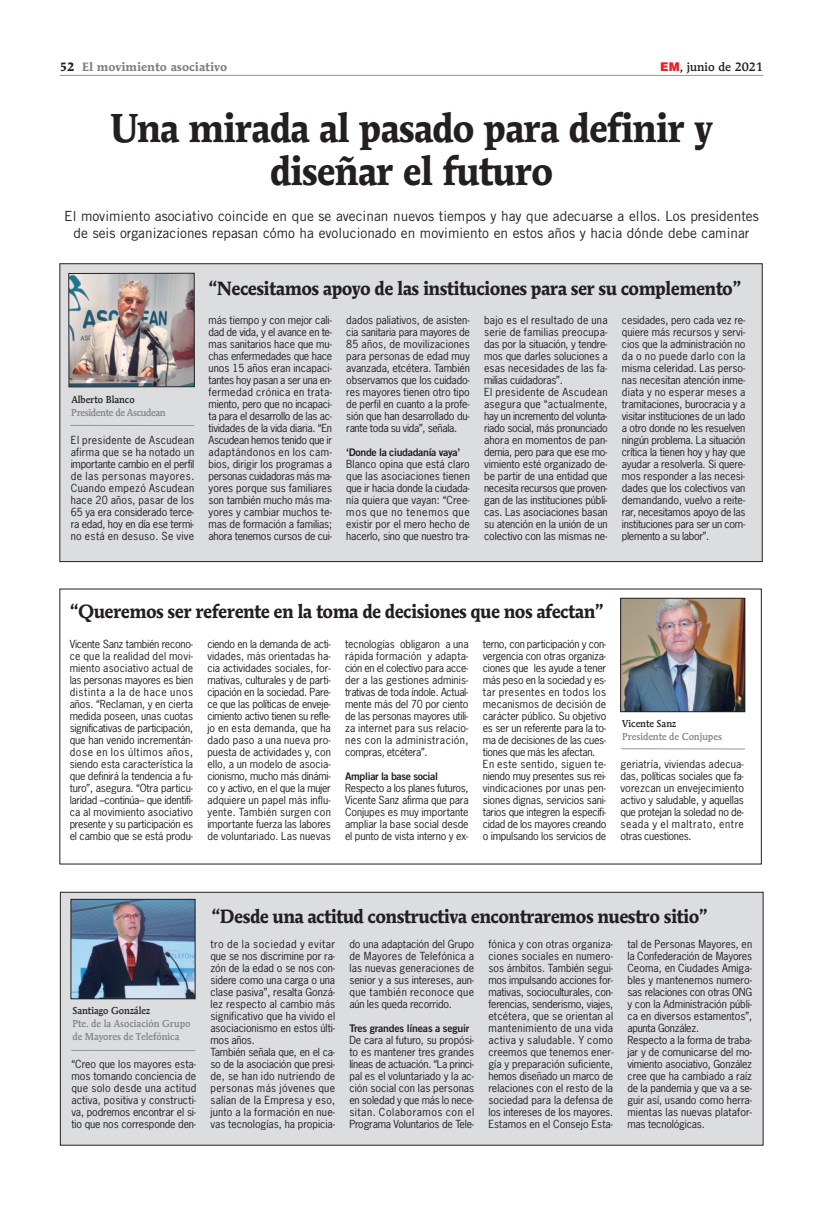
<style>
.page{position:relative;width:823px;height:1205px;background:#fff}
.page>*{position:absolute;margin:0;border:0;box-sizing:border-box;transform-origin:0 0}
.t1{font:700 40px/43px "Mendoza Roman";letter-spacing:-.03em;color:#231f20;text-align:center;scale:.91 1}
.t2{font:700 19px "Mendoza Roman";letter-spacing:-.03em;color:#231f20;scale:.92 1}
.t3{font:14px/16.8px "Trade Gothic";color:#231f20;text-align:center}
.t4{font:700 12px "Mendoza Roman";color:#808285}
.t5{font:500 12px "Mendoza Roman";color:#231f20}
.t6{font:10.5px/12px "News Gothic";letter-spacing:-.01em;color:#231f20;text-align:justify}
.t7{font:10.5px "Trade Gothic Bold Two";letter-spacing:-.03em;color:#231f20}
.t8{font:500 10px/13px "Mendoza Roman";color:#808285;scale:.92 1}
.t9{font:500 10px "Mendoza Roman";color:#231f20;scale:.92 1}
.t10{font:500 10px "Mendoza Roman";letter-spacing:-.03em;color:#808285;scale:.92 1}
.s1{color:#231f20}
.s2{font-family:"Helvetica";font-weight:900;color:#ee1d23}
</style>
<div class="page">
<div style="left:61px;top:892px;width:701px;height:253px;background:#dcdddf"></div>
<div style="left:60px;top:892px;width:703px;height:253px;border:1px solid #231f20"></div>
<div style="left:60px;top:264px;width:701px;height:297px;background:#dcdddf"></div>
<img style="left:71px;top:275px;width:121px;height:110px">
<div style="left:69px;top:273px;width:125px;height:114px;border:1px solid #231f20"></div>
<img style="left:622px;top:600px;width:120px;height:110px">
<div style="left:620px;top:598px;width:124px;height:114px;border:1px solid #231f20"></div>
<hr style="left:620px;top:748px;width:124px;height:1px;background:#939598">
<hr style="left:71px;top:1050px;width:124px;height:1px;background:#939598">
<img style="left:73px;top:901px;width:120px;height:96px">
<div style="left:71px;top:899px;width:124px;height:100px;border:1px solid #231f20"></div>
<hr style="left:70px;top:425px;width:124px;height:1px;background:#939598">
<hr style="left:60px;top:75px;width:702px;height:1px;background:#939598">
<p class="t4" style="left:60px;top:59px;width:169px"><span class="s1">52</span> El movimiento asociativo</p>
<p class="t5" style="left:659px;top:60px;width:104px"><span class="s2">EM</span>, junio de 2021</p>
<h1 class="t1" style="left:110px;top:106px;width:663px">Una mirada al pasado para definir y diseñar el futuro</h1>
<h3 class="t3" style="left:64px;top:208px;width:695px">El movimiento asociativo coincide en que se avecinan nuevos tiempos y hay que adecuarse a ellos. Los presidentes de seis organizaciones repasan cómo ha evolucionado en movimiento en estos años y hacia dónde debe caminar</h3>
<p class="t9" style="left:71px;top:393px;width:70px">Alberto Blanco</p>
<p class="t10" style="left:71px;top:406px;width:104px">Presidente de Ascudean</p>
<p class="t6" style="left:71px;top:434px;width:125px">El presidente de Ascudean afirma que se ha notado un importante cambio en el perfil de las personas mayores.<br>Cuando empezó Ascudean hace 20 años, pasar de los 65 ya era considerado terce&shy;ra edad, hoy en día ese termi&shy;no está en desuso. Se vive</p>
<h2 class="t2" style="left:208px;top:277px;width:580px">“Necesitamos apoyo de las instituciones para ser su complemento”</h2>
<p class="t6" style="left:208px;top:314px;width:125px">más tiempo y con mejor cali&shy;dad de vida, y el avance en te&shy;mas sanitarios hace que mu&shy;chas enfermedades que hace unos 15 años eran incapaci&shy;tantes hoy pasan a ser una en&shy;fermedad crónica en trata&shy;miento, pero que no incapaci&shy;ta para el desarrollo de las ac&shy;tividades de la vida diaria. “En Ascudean hemos tenido que ir adaptándonos en los cam&shy;bios, dirigir los programas a personas cuidadoras más ma&shy;yores porque sus familiares son también mucho más ma&shy;yores y cambiar muchos te&shy;mas de formación a familias; ahora tenemos cursos de cui-</p>
<p class="t6" style="left:346px;top:314px;width:125px">dados paliativos, de asisten&shy;cia sanitaria para mayores de 85 años, de movilizaciones para personas de edad muy avanzada, etcétera. También observamos que los cuidado&shy;res mayores tienen otro tipo de perfil en cuanto a la profe&shy;sión que han desarrollado du&shy;rante toda su vida”, señala.</p>
<p class="t7" style="left:346px;top:446px;width:115px">‘Donde la ciudadanía vaya’</p>
<p class="t6" style="left:346px;top:458px;width:125px">Blanco opina que está claro que las asociaciones tienen que ir hacia donde la ciudada&shy;nía quiera que vayan: “Cree&shy;mos que no tenemos que existir por el mero hecho de hacerlo, sino que nuestro tra-</p>
<p class="t6" style="left:484px;top:314px;width:125px;text-align:left">bajo es el resultado de una serie de familias preocupa&shy;das por la situación, y tendre&shy;mos que darles soluciones a esas necesidades de las fa&shy;milias cuidadoras”.<br>El presidente de Ascudean asegura que “actualmente, hay un incremento del volunta&shy;riado social, más pronunciado ahora en momentos de pan&shy;demia, pero para que ese mo&shy;vimiento esté organizado de&shy;be partir de una entidad que necesita recursos que proven&shy;gan de las instituciones públi&shy;cas. Las asociaciones basan su atención en la unión de un colectivo con las mismas ne-</p>
<p class="t6" style="left:621px;top:314px;width:125px">cesidades, pero cada vez re&shy;quiere más recursos y servi&shy;cios que la administración no da o no puede darlo con la misma celeridad. Las perso&shy;nas necesitan atención inme&shy;diata y no esperar meses a tramitaciones, burocracia y a visitar instituciones de un lado a otro donde no les resuelven ningún problema. La situación crítica la tienen hoy y hay que ayudar a resolverla. Si quere&shy;mos responder a las necesi&shy;dades que los colectivos van demandando, vuelvo a reite&shy;rar, necesitamos apoyo de las instituciones para ser un com&shy;plemento a su labor”.</p>
<h2 class="t2" style="left:70px;top:599px;width:582px">“Queremos ser referente en la toma de decisiones que nos afectan”</h2>
<p class="t6" style="left:70px;top:638px;width:125px">Vicente Sanz también recono&shy;ce que la realidad del movi&shy;miento asociativo actual de las personas mayores es bien distinta a la de hace unos años. “Reclaman, y en cierta medida poseen, unas cuotas significativas de participación, que han venido incrementán&shy;dose en los últimos años, siendo esta característica la que definirá la tendencia a fu&shy;turo”, asegura. “Otra particu&shy;laridad –continúa– que identifi&shy;ca al movimiento asociativo presente y su participación es el cambio que se está produ-</p>
<p class="t6" style="left:207px;top:638px;width:125px">ciendo en la demanda de acti&shy;vidades, más orientadas ha&shy;cia actividades sociales, for&shy;mativas, culturales y de parti&shy;cipación en la sociedad. Pare&shy;ce que las políticas de enveje&shy;cimiento activo tienen su refle&shy;jo en esta demanda, que ha dado paso a una nueva pro&shy;puesta de actividades y, con ello, a un modelo de asocia&shy;cionismo, mucho más dinámi&shy;co y activo, en el que la mujer adquiere un papel más influ&shy;yente. También surgen con importante fuerza las labores de voluntariado. Las nuevas</p>
<p class="t6" style="left:345px;top:638px;width:125px">tecnologías obligaron a una rápida formación y adapta&shy;ción en el colectivo para acce&shy;der a las gestiones adminis&shy;trativas de toda índole. Actual&shy;mente más del 70 por ciento de las personas mayores utili&shy;za internet para sus relacio&shy;nes con la administración, compras, etcétera”.</p>
<p class="t7" style="left:345px;top:770px;width:94px">Ampliar la base social</p>
<p class="t6" style="left:345px;top:782px;width:125px">Respecto a los planes futuros, Vicente Sanz afirma que para Conjupes es muy importante ampliar la base social desde el punto de vista interno y ex-</p>
<p class="t6" style="left:482px;top:638px;width:125px;text-align:left">terno, con participación y con&shy;vergencia con otras organiza&shy;ciones que les ayude a tener más peso en la sociedad y es&shy;tar presentes en todos los mecanismos de decisión de carácter público. Su objetivo es ser un referente para la to&shy;ma de decisiones de las cues&shy;tiones que más les afectan.<br>En este sentido, siguen te&shy;niendo muy presentes sus rei&shy;vindicaciones por unas pen&shy;siones dignas, servicios sani&shy;tarios que integren la especifi&shy;cidad de los mayores creando o impulsando los servicios de</p>
<p class="t9" style="left:621px;top:717px;width:60px">Vicente Sanz</p>
<p class="t8" style="left:621px;top:730px;width:110px">Presidente de Conjupes</p>
<p class="t6" style="left:620px;top:758px;width:125px">geriatría, viviendas adecua&shy;das, políticas sociales que fa&shy;vorezcan un envejecimiento activo y saludable, y aquellas que protejan la soledad no de&shy;seada y el maltrato, entre otras cuestiones.</p>
<p class="t9" style="left:72px;top:1004px;width:86px">Santiago González</p>
<p class="t8" style="left:72px;top:1017px;width:130px">Pte. de la Asociación Grupo de Mayores de Telefónica</p>
<p class="t6" style="left:71px;top:1058px;width:126px">“Creo que los mayores esta&shy;mos tomando conciencia de que solo desde una actitud activa, positiva y constructi&shy;va, podremos encontrar el si&shy;tio que nos corresponde den-</p>
<h2 class="t2" style="left:211px;top:904px;width:541px">“Desde una actitud constructiva encontraremos nuestro sitio”</h2>
<p class="t6" style="left:210px;top:938px;width:126px;text-align:left">tro de la sociedad y evitar que se nos discrimine por ra&shy;zón de la edad o se nos con&shy;sidere como una carga o una clase pasiva”, resalta Gonzá&shy;lez respecto al cambio más significativo que ha vivido el asociacionismo en estos últi&shy;mos años.<br>También señala que, en el ca&shy;so de la asociación que presi&shy;de, se han ido nutriendo de personas más jóvenes que salían de la Empresa y eso, junto a la formación en nue&shy;vas tecnologías, ha propicia-</p>
<p class="t6" style="left:349px;top:938px;width:126px">do una adaptación del Grupo de Mayores de Telefónica a las nuevas generaciones de senior y a sus intereses, aun&shy;que también reconoce que aún les queda recorrido.</p>
<p class="t7" style="left:349px;top:1022px;width:121px">Tres grandes líneas a seguir</p>
<p class="t6" style="left:349px;top:1034px;width:126px">De cara al futuro, su propósi&shy;to es mantener tres grandes líneas de actuación. “La princi&shy;pal es el voluntariado y la ac&shy;ción social con las personas en soledad y que más lo nece&shy;sitan. Colaboramos con el Programa Voluntarios de Tele-</p>
<p class="t6" style="left:488px;top:938px;width:126px">fónica y con otras organiza&shy;ciones sociales en numero&shy;sos ámbitos. También segui&shy;mos impulsando acciones for&shy;mativas, socioculturales, con&shy;ferencias, senderismo, viajes, etcétera, que se orientan al mantenimiento de una vida activa y saludable. Y como creemos que tenemos ener&shy;gía y preparación suficiente, hemos diseñado un marco de relaciones con el resto de la sociedad para la defensa de los intereses de los mayores.<br>Estamos en el Consejo Esta-</p>
<p class="t6" style="left:627px;top:938px;width:126px;text-align:left">tal de Personas Mayores, en la Confederación de Mayores<br>Ceoma, en Ciudades Amiga&shy;bles y mantenemos numero&shy;sas relaciones con otras ONG y con la Administración públi&shy;ca en diversos estamentos”, apunta González.<br>Respecto a la forma de traba&shy;jar y de comunicarse del mo&shy;vimiento asociativo, González cree que ha cambiado a raíz de la pandemia y que va a se&shy;guir así, usando como herra&shy;mientas las nuevas platafor&shy;mas tecnológicas.</p>
</div>
